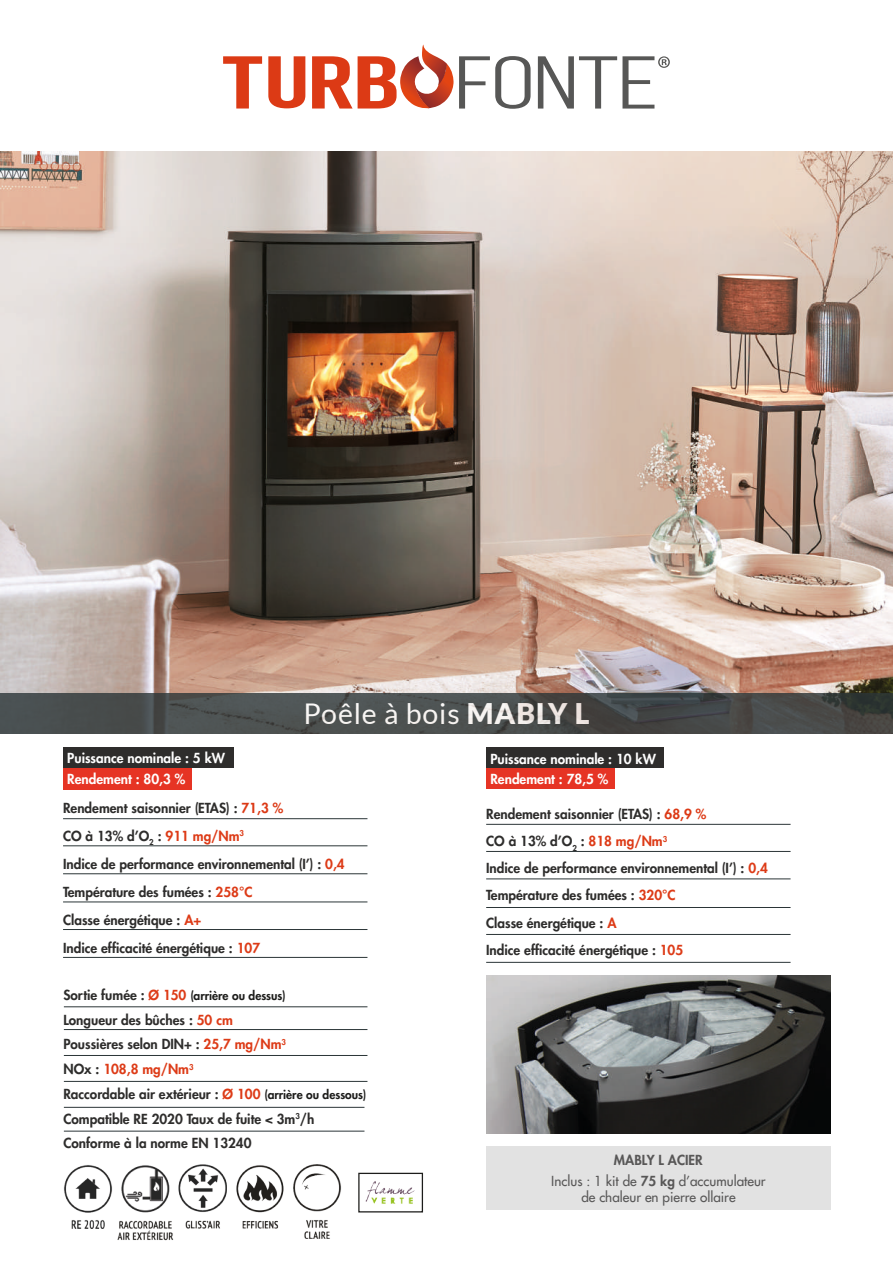
<style>
.page{position:relative;width:893px;height:1263px;background:#fff}
.page>*{position:absolute;margin:0;border:0;box-sizing:border-box;transform-origin:0 0}
.t1{font:28.5px "Lato";letter-spacing:.03em;color:#fff}
.t2{font:800 13.5px/27.2px "Futura LT";color:#2e2d2c}
.t3{font:800 13.5px "Futura LT";color:#fff}
.t4{font:13.5px/16.2px "Futura LT";color:#585757;text-align:center}
.t5{font:800 13.5px "Futura LT";color:#585757}
.t6{font:800 12px "Futura LT";color:#1d1d1b}
.s1{font-weight:900}
.s2{color:#dc3915}
.s3{color:#dd3b17}
.s4{font-size:13.5px;color:#2e2d2c}
.s5{font-size:13.5px;color:#dd3b17}
.s6{font-size:12px;color:#1d1d1b}
.s7{font-weight:800}
</style>
<div class="page">
<svg style="left:223px;top:56px;width:39px;height:53px"></svg>
<svg style="left:268px;top:56px;width:37px;height:52px"></svg>
<svg style="left:538px;top:56px;width:132px;height:53px"></svg>
<svg style="left:312px;top:45px;width:219px;height:64px"></svg>
<img style="left:0;top:151px;width:893px;height:543px">
<svg style="left:0;top:694px;width:893px;height:40px;background:#484b4b"></svg>
<hr style="left:486px;top:934px;width:305px;height:1px;background:#2b3537">
<hr style="left:486px;top:962px;width:305px;height:1px;background:#2b3537">
<hr style="left:486px;top:851px;width:305px;height:1px;background:#2b3537">
<hr style="left:486px;top:824px;width:305px;height:1px;background:#2b3537">
<hr style="left:486px;top:879px;width:305px;height:1px;background:#2b3537">
<hr style="left:486px;top:907px;width:305px;height:1px;background:#2b3537">
<div style="left:63px;top:747px;width:171px;height:21px;background:#2e2d2c"></div>
<div style="left:486px;top:747px;width:177px;height:21px;background:#2e2d2c"></div>
<div style="left:63px;top:768px;width:129px;height:21px;background:#e63424"></div>
<div style="left:486px;top:768px;width:129px;height:21px;background:#e63424"></div>
<hr style="left:63px;top:929px;width:304px;height:1px;background:#2b3537">
<hr style="left:63px;top:957px;width:304px;height:1px;background:#2b3537">
<hr style="left:63px;top:845px;width:304px;height:1px;background:#2b3537">
<hr style="left:63px;top:818px;width:304px;height:1px;background:#2b3537">
<hr style="left:63px;top:873px;width:304px;height:1px;background:#2b3537">
<hr style="left:63px;top:902px;width:304px;height:1px;background:#2b3537">
<hr style="left:64px;top:1055px;width:303px;height:1px;background:#2b3537">
<hr style="left:64px;top:1081px;width:303px;height:1px;background:#2b3537">
<hr style="left:64px;top:1107px;width:300px;height:1px;background:#2b3537">
<hr style="left:64px;top:1131px;width:300px;height:1px;background:#2b3537">
<hr style="left:64px;top:1006px;width:303px;height:1px;background:#2b3537">
<hr style="left:64px;top:1029px;width:303px;height:1px;background:#2b3537">
<div style="left:486px;top:1146px;width:345px;height:64px;background:#e2e2e2"></div>
<img style="left:486px;top:975px;width:344px;height:158px">
<img style="left:178px;top:1164px;width:49px;height:65px">
<img style="left:64px;top:1165px;width:48px;height:63px">
<img style="left:118px;top:1165px;width:55px;height:76px">
<img style="left:236px;top:1165px;width:48px;height:63px">
<img style="left:293px;top:1164px;width:48px;height:75px">
<img style="left:365px;top:1181px;width:50px;height:23px">
<div style="left:358px;top:1173px;width:65px;height:39px;border:1px solid #1d1d1b"></div>
<h1 class="t1" style="left:303px;top:697px;width:288px">Poêle à bois <span class="s1">MABLY L</span></h1>
<p class="t3" style="left:67px;top:749px;width:159px">Puissance nominale : 5 kW</p>
<p class="t3" style="left:490px;top:749px;width:167px">Puissance nominale : 10 kW</p>
<p class="t3" style="left:67px;top:770px;width:119px">Rendement : 80,3 %</p>
<p class="t3" style="left:490px;top:770px;width:119px">Rendement : 78,5 %</p>
<p class="t2" style="left:63px;top:793px;width:283px;line-height:28px">Rendement saisonnier (ETAS) : <span class="s2">71,3 %<br></span>CO à 13% d’O<sub>2</sub> : <span class="s3">911 mg/Nm</span><sup>3<br></sup>Indice de performance environnemental (I’) : <span class="s3">0,4<br></span>Température des fumées : <span class="s3">258°C<br></span>Classe énergétique : <span class="s3">A+<br></span>Indice efficacité énergétique : <span class="s3">107</span></p>
<p class="t6" style="left:63px;top:987px;width:224px"><span class="s4">Sortie fumée :</span> <span class="s5">Ø 150</span> (arrière ou dessus)</p>
<p class="t2" style="left:63px;top:1007px;width:305px;line-height:24.8px">Longueur des bûches : <span class="s3">50 cm<br></span>Poussières selon DIN+ : <span class="s3">25,7 mg/Nm</span><sup>3<br></sup>NOx : <span class="s3">108,8 mg/Nm</span><sup>3<br></sup>Raccordable air extérieur : <span class="s3">Ø 100</span> <span class="s6">(arrière ou dessous)<br></span>Compatible RE 2020 Taux de fuite &lt; 3m<sup>3</sup>/h Conforme à la norme EN 13240</p>
<p class="t4" style="left:551px;top:1172px;width:216px">Inclus : 1 kit de <span class="s7">75 kg</span> d’accumulateur de chaleur en pierre ollaire</p>
<p class="t2" style="left:486px;top:800px;width:283px">Rendement saisonnier (ETAS) : <span class="s2">68,9 %<br></span>CO à 13% d’O<sub>2</sub> : <span class="s3">818 mg/Nm</span><sup>3<br></sup>Indice de performance environnemental (I’) : <span class="s3">0,4<br></span>Température des fumées : <span class="s3">320°C<br></span>Classe énergétique : <span class="s3">A<br></span>Indice efficacité énergétique : <span class="s3">105</span></p>
<p class="t5" style="left:614px;top:1151px;width:90px">MABLY L ACIER</p>
</div>
